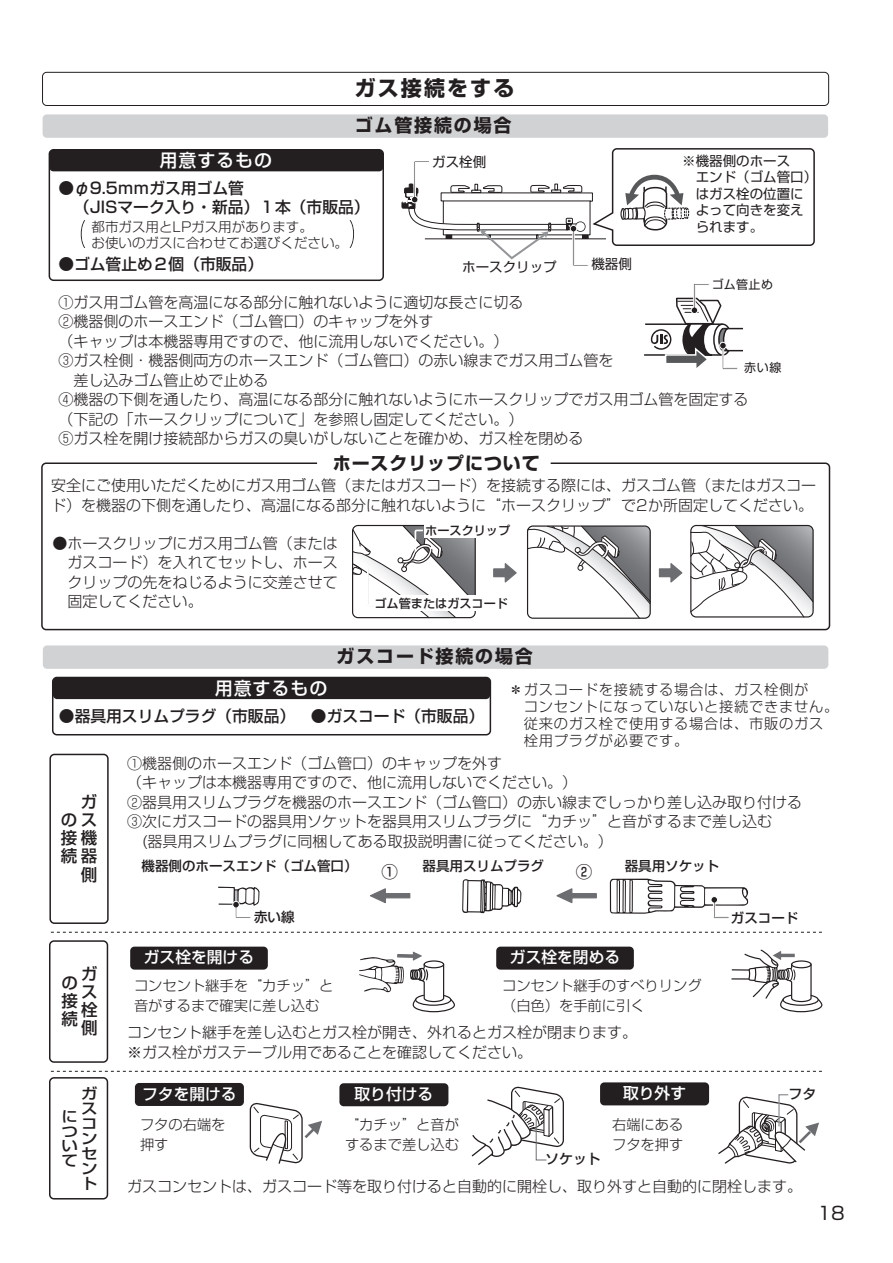
<style>
.page{position:relative;width:893px;height:1263px;background:#fff}
.page>*{position:absolute;margin:0;border:0;box-sizing:border-box;transform-origin:0 0}
.t1{font:700 21px "Shin Go Pro";letter-spacing:.1em;color:#231f20}
.t2{font:700 18px "Shin Go Pro";letter-spacing:.1em;color:#231f20}
.t3{font:500 18px "Shin Go Pro";letter-spacing:.05em;color:#fff}
.t4{font:700 18px "Shin Go Pro";letter-spacing:.05em;color:#231f20}
.t5{font:18px "Shin Go Pro";color:#231f20}
.t6{font:500 16.5px/18.1px "Shin Go Pro";color:#231f20;text-align:justify}
.t7{font:500 15.75px/18.9px "Shin Go Pro";color:#231f20}
.t8{font:500 15.75px "Shin Go Pro";color:#fff}
.t9{font:300 15px/19.5px "Shin Go Pro";color:#231f20}
.t10{font:500 14.85px/14.9px "Shin Go Pro";color:#231f20;scale:1.11 1}
.t11{font:300 14.25px/19.5px "Shin Go Pro";color:#231f20}
.t12{font:300 14.25px/17.1px "Shin Go Pro";letter-spacing:.055em;color:#231f20}
.t13{font:500 13.8px "Shin Go Pro";color:#231f20}
.t14{font:13.5px/16.5px "Shin Go Pro";color:#231f20}
.t15{font:500 13.5px "Shin Go Pro";color:#231f20}
.t16{font:300 13.5px/16.2px "Shin Go Pro";color:#231f20}
.t17{font:500 12.15px "Shin Go Pro";color:#231f20}
.t18{font:12px "Shin Go Pro";letter-spacing:.035em;color:#231f20}
</style>
<div class="page">
<div style="left:41px;top:462px;width:789px;height:168px;border:2px solid #231f20;border-radius:4px"></div>
<svg style="left:493px;top:563px;width:24px;height:20px"></svg>
<hr style="left:645px;top:323px;width:78px;height:2px;background:#231f20">
<hr style="left:644px;top:354px;width:78px;height:2px;background:#231f20">
<svg style="left:556px;top:888px;width:41px;height:16px"></svg>
<svg style="left:370px;top:888px;width:41px;height:16px"></svg>
<svg style="left:462px;top:879px;width:59px;height:34px"></svg>
<svg style="left:249px;top:1103px;width:73px;height:61px"></svg>
<svg style="left:471px;top:1087px;width:93px;height:78px"></svg>
<svg style="left:359px;top:952px;width:96px;height:61px"></svg>
<svg style="left:731px;top:949px;width:92px;height:64px"></svg>
<div style="left:52px;top:677px;width:439px;height:58px;border:2px solid #231f20;border-radius:4px"></div>
<div style="left:49px;top:149px;width:335px;height:132px;border:2px solid #231f20;border-radius:4px"></div>
<div style="left:135px;top:1083px;width:109px;height:23px;background:#231f20;border-radius:4px"></div>
<div style="left:339px;top:1083px;width:109px;height:23px;background:#231f20;border-radius:4px"></div>
<div style="left:600px;top:1082px;width:109px;height:23px;background:#231f20;border-radius:4px"></div>
<div style="left:42px;top:72px;width:787px;height:34px;border:1px solid #231f20;border-radius:4px"></div>
<div style="left:43px;top:114px;width:785px;height:24px;background:#d1d2d4;border-radius:4px"></div>
<svg style="left:718px;top:1094px;width:101px;height:70px"></svg>
<div style="left:43px;top:645px;width:785px;height:24px;background:#d1d2d4;border-radius:4px"></div>
<div style="left:49px;top:150px;width:334px;height:21px;background:#231f20;border-radius:4px"></div>
<div style="left:53px;top:677px;width:437px;height:22px;background:#231f20;border-radius:4px"></div>
<svg style="left:81px;top:220px;width:4px;height:28px"></svg>
<svg style="left:350px;top:220px;width:4px;height:28px"></svg>
<svg style="left:527px;top:525px;width:156px;height:94px"></svg>
<svg style="left:689px;top:524px;width:125px;height:107px"></svg>
<svg style="left:352px;top:524px;width:124px;height:95px"></svg>
<div style="left:49px;top:754px;width:60px;height:170px;border:2px solid #231f20;border-radius:4px"></div>
<div style="left:49px;top:940px;width:59px;height:123px;border:2px solid #231f20;border-radius:4px"></div>
<div style="left:49px;top:1077px;width:59px;height:122px;border:2px solid #231f20;border-radius:4px"></div>
<svg style="left:218px;top:887px;width:41px;height:31px"></svg>
<svg style="left:610px;top:879px;width:138px;height:40px"></svg>
<div style="left:130px;top:947px;width:138px;height:23px;background:#231f20;border-radius:4px"></div>
<div style="left:496px;top:947px;width:138px;height:23px;background:#231f20;border-radius:4px"></div>
<svg style="left:51px;top:932px;width:771px;height:1px"></svg>
<svg style="left:51px;top:1071px;width:771px;height:1px"></svg>
<svg style="left:651px;top:284px;width:92px;height:86px"></svg>
<svg style="left:401px;top:148px;width:414px;height:118px"></svg>
<h1 class="t1" style="left:355px;top:71px;width:161px">ガス接続をする</h1>
<p class="t3" style="left:160px;top:145px;width:114px">用意するもの</p>
<p class="t2" style="left:355px;top:111px;width:158px">ゴム管接続の場合</p>
<p class="t14" style="left:432px;top:152px;width:55px">ガス栓側</p>
<p class="t7" style="left:58px;top:176px;width:313px">●φ9.5ｍｍガス用ゴム管<br>　（JISマーク入り・新品）１本（市販品）</p>
<p class="t16" style="left:92px;top:217px;width:258px">都市ガス用とLPガス用があります。<br>お使いのガスに合わせてお選びください。</p>
<p class="t7" style="left:58px;top:253px;width:206px">●ゴム管止め２個（市販品）</p>
<p class="t14" style="left:462px;top:257px;width:96px">ホースクリップ</p>
<p class="t14" style="left:591px;top:254px;width:42px">機器側</p>
<p class="t14" style="left:682px;top:151px;width:136px">※機器側のホース<br>　エンド（ゴム管口）　はガス栓の位置に　よって向きを変え　られます。</p>
<p class="t18" style="left:712px;top:275px;width:63px">ゴム管止め</p>
<p class="t9" style="left:58px;top:290px;width:691px">①ガス用ゴム管を高温になる部分に触れないように適切な長さに切る<br>②機器側のホースエンド（ゴム管口）のキャップを外す<br>（キャップは本機器専用ですので、他に流用しないでください。）<br>③ガス栓側・機器側両方のホースエンド（ゴム管口）の赤い線までガス用ゴム管を<br>　差し込みゴム管止めで止める<br>④機器の下側を通したり、高温になる部分に触れないようにホースクリップでガス用ゴム管を固定する（下記の「ホースクリップについて」を参照し固定してください。）<br>⑤ガス栓を開け接続部からガスの臭いがしないことを確かめ、ガス栓を閉める</p>
<p class="t18" style="left:744px;top:357px;width:39px">赤い線</p>
<p class="t4" style="left:333px;top:449px;width:208px">ホースクリップについて</p>
<p class="t9" style="left:51px;top:474px;width:767px">安全にご使用いただくためにガス用ゴム管（またはガスコード）を接続する際には、ガスゴム管（またはガスコード）を機器の下側を通したり、高温になる部分に触れないように“ホースクリップ”で2か所固定してください。</p>
<p class="t9" style="left:53px;top:531px;width:286px;text-align:justify">●ホースクリップにガス用ゴム管（または　ガスコード）を入れてセットし、ホース　クリップの先をねじるように交差させて　固定してください。</p>
<p class="t17" style="left:425px;top:520px;width:87px">ホースクリップ</p>
<p class="t17" style="left:374px;top:593px;width:135px">ゴム管またはガスコード</p>
<p class="t2" style="left:337px;top:642px;width:198px">ガスコード接続の場合</p>
<p class="t12" style="left:509px;top:679px;width:331px">＊ガスコードを接続する場合は、ガス栓側が<br>　コンセントになっていないと接続できません。　従来のガス栓で使用する場合は、市販のガス　栓用プラグが必要です。</p>
<p class="t9" style="left:127px;top:752px;width:676px">①機器側のホースエンド（ゴム管口）のキャップを外す<br>（キャップは本機器専用ですので、他に流用しないでください。）<br>②器具用スリムプラグを機器のホースエンド（ゴム管口）の赤い線までしっかり差し込み取り付ける③次にガスコードの器具用ソケットを器具用スリムプラグに“カチッ”と音がするまで差し込む<br>　(器具用スリムプラグに同梱してある取扱説明書に従ってください。）</p>
<p class="t3" style="left:215px;top:673px;width:114px">用意するもの</p>
<p class="t7" style="left:59px;top:704px;width:427px">●器具用スリムプラグ（市販品）　●ガスコード（市販品）</p>
<p class="t6" style="left:61px;top:791px;width:37px;text-align:right">ガ<br>のス接機続器側</p>
<p class="t15" style="left:142px;top:855px;width:217px">機器側のホースエンド（ゴム管口）</p>
<p class="t6" style="left:381px;top:860px;width:18px">①</p>
<p class="t15" style="left:423px;top:855px;width:123px">器具用スリムプラグ</p>
<p class="t6" style="left:576px;top:860px;width:18px">②</p>
<p class="t15" style="left:625px;top:855px;width:96px">器具用ソケット</p>
<p class="t6" style="left:81px;top:962px;width:18px">ガス栓側</p>
<p class="t6" style="left:61px;top:971px;width:18px">の接続</p>
<p class="t10" style="left:81px;top:1084px;width:16px">ガスコンセント</p>
<p class="t10" style="left:61px;top:1107px;width:16px;text-align:justify">について</p>
<p class="t15" style="left:254px;top:905px;width:42px">赤い線</p>
<p class="t15" style="left:731px;top:906px;width:69px">ガスコード</p>
<p class="t8" style="left:144px;top:944px;width:112px">ガス栓を開ける</p>
<p class="t8" style="left:510px;top:944px;width:112px">ガス栓を閉める</p>
<p class="t11" style="left:134px;top:974px;width:201px">コンセント継手を“カチッ”と音がするまで確実に差し込む</p>
<p class="t11" style="left:502px;top:974px;width:201px">コンセント継手のすべりリング（白色）を手前に引く</p>
<p class="t9" style="left:127px;top:1021px;width:511px">コンセント継手を差し込むとガス栓が開き、外れるとガス栓が閉まります。※ガス栓がガステーブル用であることを確認してください。</p>
<p class="t8" style="left:142px;top:1081px;width:96px">フタを開ける</p>
<p class="t11" style="left:140px;top:1113px;width:87px">フタの右端を押す</p>
<p class="t8" style="left:355px;top:1081px;width:80px">取り付ける</p>
<p class="t11" style="left:345px;top:1113px;width:115px">“カチッ”と音がするまで差し込む</p>
<p class="t13" style="left:545px;top:1147px;width:57px">ソケット</p>
<p class="t8" style="left:623px;top:1080px;width:64px">取り外す</p>
<p class="t11" style="left:612px;top:1113px;width:73px">右端にあるフタを押す</p>
<p class="t13" style="left:788px;top:1083px;width:29px">フタ</p>
<p class="t9" style="left:127px;top:1175px;width:676px">ガスコンセントは、ガスコード等を取り付けると自動的に開栓し、取り外すと自動的に閉栓します。</p>
<p class="t5" style="left:817px;top:1198px;width:29px">18</p>
</div>
